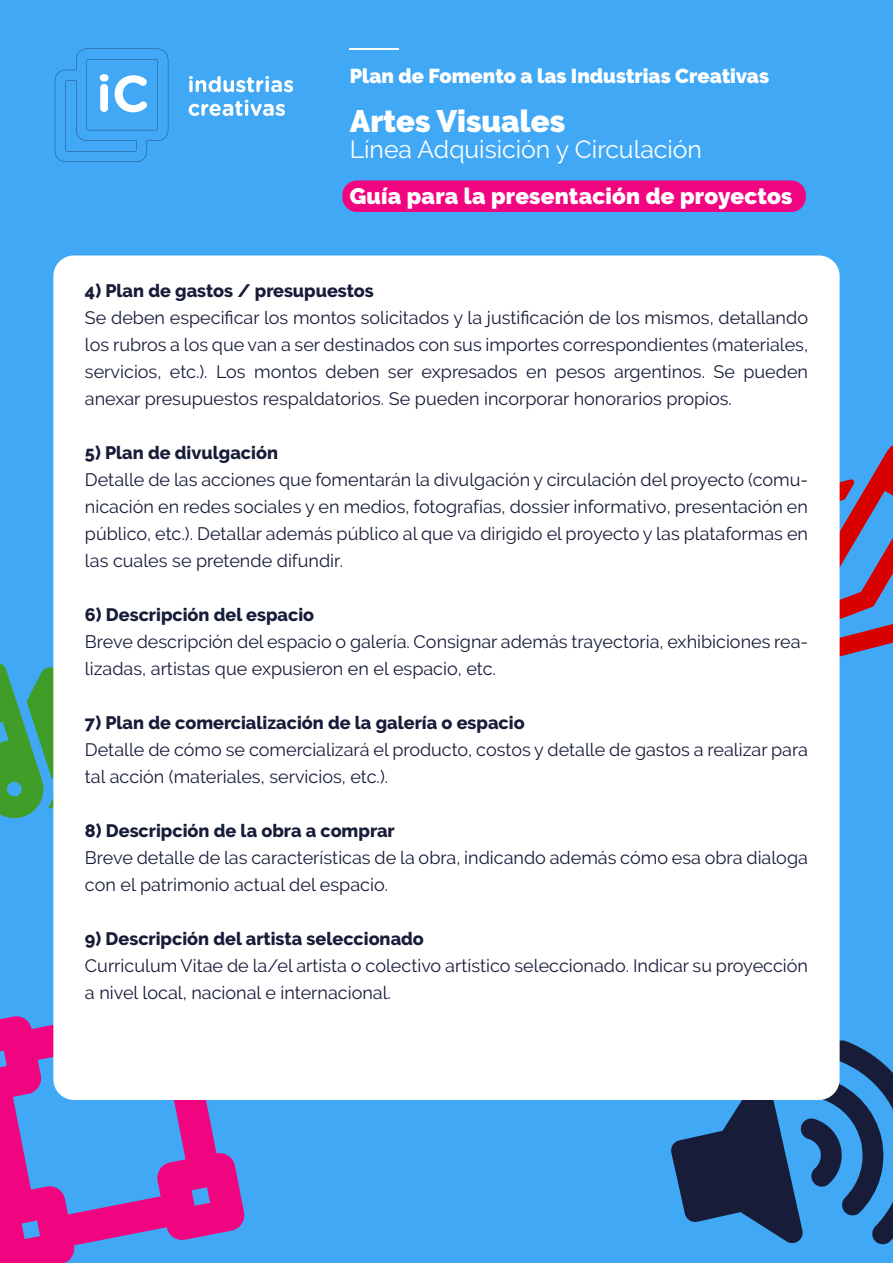
<style>
.page{position:relative;width:893px;height:1263px;background:#40a8f5}
.page>*{position:absolute;margin:0;border:0;box-sizing:border-box;transform-origin:0 0}
.t1{font:900 30.9px "Raleway";color:#fff}
.t2{font:24.75px "Raleway";color:#fff}
.t3{font:900 22.5px "Raleway";letter-spacing:.01em;color:#fff}
.t4{font:900 20.1px "Raleway";color:#fff}
.t5{font:18px/27px "Raleway";color:#171c38}
.t6{font:800 18px "Raleway";color:#171c38}
</style>
<div class="page">
<svg style="left:840px;top:445px;width:53px;height:212px"></svg>
<svg style="left:0;top:663px;width:53px;height:156px"></svg>
<svg style="left:0;top:1016px;width:245px;height:247px"></svg>
<svg style="left:671px;top:1040px;width:222px;height:205px"></svg>
<div style="left:53px;top:255px;width:787px;height:845px;background:#fff;border-radius:21px"></div>
<svg style="left:189px;top:76px;width:104px;height:16px"></svg>
<svg style="left:189px;top:100px;width:96px;height:16px"></svg>
<svg style="left:55px;top:49px;width:113px;height:113px"></svg>
<hr style="left:350px;top:49px;width:49px;height:1px;background:#fff">
<div style="left:342px;top:180px;width:464px;height:32px;background:#f0047f;border-radius:15px"></div>
<p class="t4" style="left:350px;top:64px;width:421px">Plan de Fomento a las Industrias Creativas</p>
<h1 class="t1" style="left:350px;top:104px;width:217px">Artes Visuales</h1>
<h2 class="t2" style="left:350px;top:135px;width:354px">Línea Adquisición y Circulación</h2>
<p class="t3" style="left:350px;top:183px;width:444px">Guía para la presentación de proyectos</p>
<p class="t6" style="left:85px;top:281px;width:290px">4) Plan de gastos / presupuestos</p>
<p class="t5" style="left:85px;top:304px;width:725px;text-align:justify">Se deben especificar los montos solicitados y la justificación de los mismos, detallando los rubros a los que van a ser destinados con sus importes correspondientes (materiales, servicios, etc.). Los montos deben ser expresados en pesos argentinos. Se pueden anexar presupuestos respaldatorios. Se pueden incorporar honorarios propios.</p>
<p class="t6" style="left:85px;top:443px;width:195px">5) Plan de divulgación</p>
<p class="t5" style="left:85px;top:466px;width:725px;text-align:justify">Detalle de las acciones que fomentarán la divulgación y circulación del proyecto (comu&shy;nicación en redes sociales y en medios, fotografías, dossier informativo, presentación en público, etc.). Detallar además público al que va dirigido el proyecto y las plataformas en las cuales se pretende difundir.</p>
<p class="t6" style="left:85px;top:605px;width:231px">6) Descripción del espacio</p>
<p class="t5" style="left:85px;top:628px;width:725px">Breve descripción del espacio o galería. Consignar además trayectoria, exhibiciones rea&shy;lizadas, artistas que expusieron en el espacio, etc.</p>
<p class="t6" style="left:85px;top:713px;width:441px">7) Plan de comercialización de la galería o espacio</p>
<p class="t5" style="left:85px;top:736px;width:725px">Detalle de cómo se comercializará el producto, costos y detalle de gastos a realizar para tal acción (materiales, servicios, etc.).</p>
<p class="t6" style="left:85px;top:821px;width:311px">8) Descripción de la obra a comprar</p>
<p class="t5" style="left:85px;top:844px;width:724px">Breve detalle de las características de la obra, indicando además cómo esa obra dialoga con el patrimonio actual del espacio.</p>
<p class="t6" style="left:85px;top:929px;width:340px">9) Descripción del artista seleccionado</p>
<p class="t5" style="left:85px;top:952px;width:725px">Curriculum Vitae de la/el artista o colectivo artístico seleccionado. Indicar su proyección a nivel local, nacional e internacional.</p>
</div>
